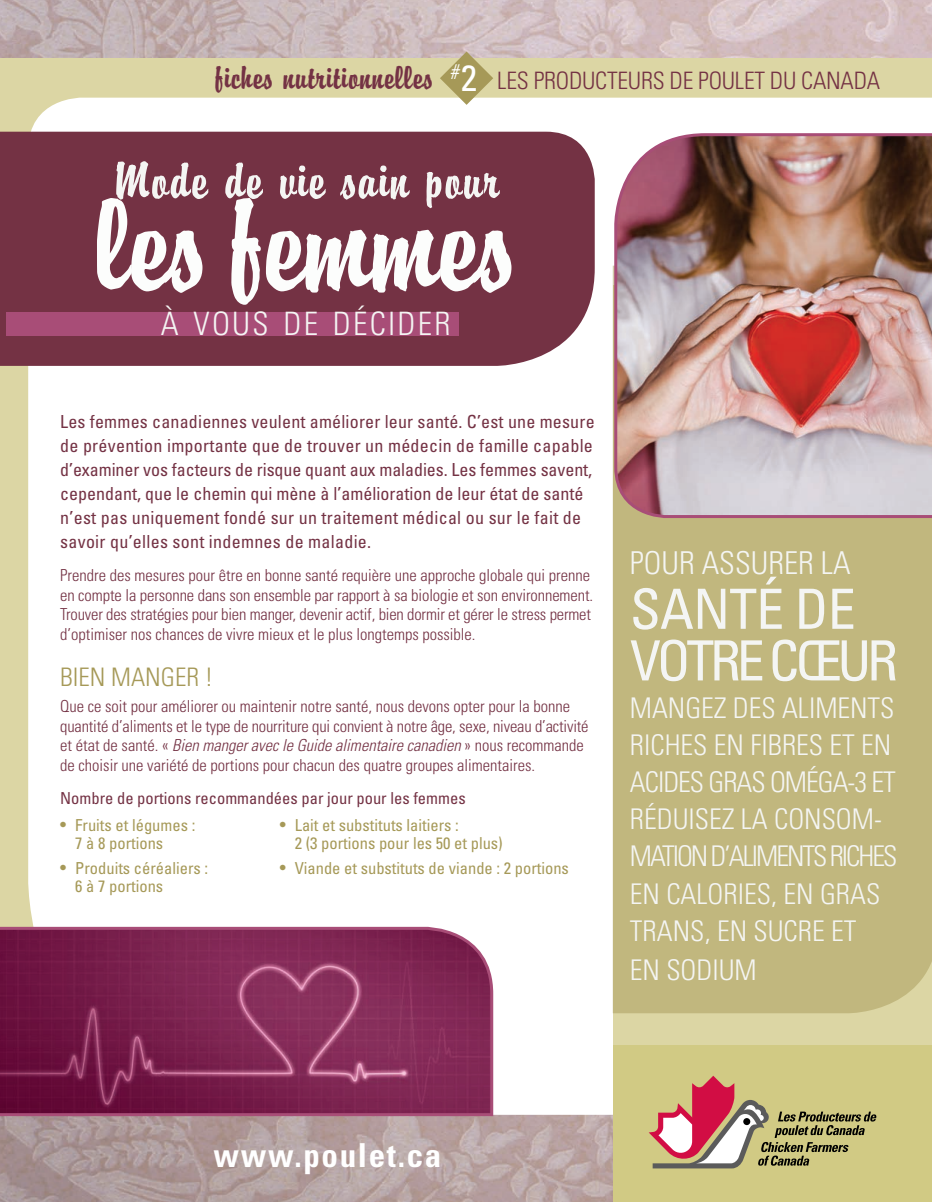
<style>
.page{position:relative;width:932px;height:1202px;background:#fff}
.page>*{position:absolute;margin:0;border:0;box-sizing:border-box;transform-origin:0 0}
.t1{font:139.05px "Brody D";letter-spacing:-.005em;color:#fcfdfc}
.t2{font:condensed 55.5px/51.6px "Univers LT Std";letter-spacing:-.075em;color:#f4f5f3}
.t3{font:55.05px "Brody D";letter-spacing:.02em;color:#f4f5f3}
.t4{font:34.5px "Brody D";letter-spacing:.015em;color:#743244}
.t5{font:700 condensed 33px "Univers LT Std";letter-spacing:.05em;color:#fff}
.t6{font:300 condensed 32.25px "Univers LT Std";letter-spacing:.07em;color:#f4f5f3}
.t7{font:300 condensed 31.5px "Univers LT Std";color:#f4f5f3}
.t8{font:300 condensed 28.5px "Univers LT Std";color:#f4f5f3}
.t9{font:300 condensed 28.5px/37.2px "Univers LT Std";letter-spacing:-.035em;color:#f4f5f3}
.t10{font:300 condensed 25.5px "Univers LT Std";color:#a69958}
.t11{font:300 condensed 24px "Univers LT Std";letter-spacing:-.01em;color:#743244}
.t12{font:condensed 21.3px "Univers LT Std";color:#fff}
.t13{font:condensed 18px/24px "Univers LT Std";letter-spacing:.01em;color:#743244}
.t14{font:300 condensed 16.5px/19.5px "Univers LT Std";color:#743244}
.t15{font:condensed 16.5px/18px "Univers LT Std";color:#a69958}
.t16{font:condensed 16.5px "Univers LT Std";color:#743244}
.s1{font-size:36.45px}
.s2{font-style:italic}
.s3{font-size:18px}
</style>
<div class="page">
<img style="left:0;top:0;width:931px;height:1202px">
<div style="left:0;top:58px;width:931px;height:912px;background:#dcd6a4"></div>
<div style="left:28px;top:98px;width:903px;height:1016px;background:#fff"></div>
<div style="left:612px;top:285px;width:319px;height:759px;background:#dcd6a4"></div>
<div style="left:612px;top:1044px;width:319px;height:158px;background:#d1ca84"></div>
<svg style="left:648px;top:1075px;width:228px;height:93px"></svg>
<div style="left:612px;top:519px;width:319px;height:494px;background:#c1b77e"></div>
<div style="left:0;top:132px;width:594px;height:234px;background:#743244"></div>
<div style="left:6px;top:312px;width:453px;height:23px;background:#a84d77"></div>
<img style="left:612px;top:132px;width:319px;height:387px">
<svg style="left:0;top:925px;width:494px;height:192px;background:#822b56"></svg>
<svg style="left:439px;top:52px;width:54px;height:53px"></svg>
<svg style="left:0;top:0;width:7px;height:7px"></svg>
<p class="t12" style="left:450px;top:58px;width:28px">#<span class="s1">2</span></p>
<h3 class="t4" style="left:215px;top:59px;width:219px">fiches nutritionnelles</h3>
<h3 class="t11" style="left:497px;top:67px;width:384px">LES PRODUCTEURS DE POULET DU CANADA</h3>
<h3 class="t3" style="left:112px;top:150px;width:388px">Mode de vie sain pour</h3>
<h1 class="t1" style="left:96px;top:168px;width:421px">les femmes</h1>
<h3 class="t6" style="left:161px;top:304px;width:291px">À VOUS DE DÉCIDER</h3>
<p class="t13" style="left:60px;top:409px;width:535px">Les femmes canadiennes veulent améliorer leur santé. C’est une mesure de prévention importante que de trouver un médecin de famille capable d’examiner vos facteurs de risque quant aux maladies. Les femmes savent, cependant, que le chemin qui mène à l’amélioration de leur état de santé n’est pas uniquement fondé sur un traitement médical ou sur le fait de savoir qu’elles sont indemnes de maladie.</p>
<p class="t14" style="left:60px;top:565px;width:534px">Prendre des mesures pour être en bonne santé requière une approche globale qui prenne en compte la personne dans son ensemble par rapport à sa biologie et son environnement.<br>Trouver des stratégies pour bien manger, devenir actif, bien dormir et gérer le stress permet d’optimiser nos chances de vivre mieux et le plus longtemps possible.</p>
<h3 class="t10" style="left:60px;top:662px;width:154px">Bien manger !</h3>
<p class="t14" style="left:60px;top:697px;width:529px">Que ce soit pour améliorer ou maintenir notre santé, nous devons opter pour la bonne quantité d’aliments et le type de nourriture qui convient à notre âge, sexe, niveau d’activité et état de santé. « <span class="s2">Bien manger avec le Guide alimentaire canadien</span> » nous recommande de choisir une variété de portions pour chacun des quatre groupes alimentaires.</p>
<p class="t16" style="left:60px;top:787px;width:407px">Nombre de portions recommandées par jour pour les femmes</p>
<p class="t15" style="left:75px;top:816px;width:122px;text-indent:-15px"><span class="s3">•</span> Fruits et légumes :<br>7 à 8 portions</p>
<p class="t15" style="left:75px;top:859px;width:134px;text-indent:-15px"><span class="s3">•</span> Produits céréaliers :<br>6 à 7 portions</p>
<p class="t15" style="left:294px;top:816px;width:209px;text-indent:-15px"><span class="s3">•</span> Lait et substituts laitiers :<br>2 (3 portions pour les 50 et plus)</p>
<p class="t15" style="left:279px;top:859px;width:291px"><span class="s3">•</span> Viande et substituts de viande : 2 portions</p>
<h3 class="t7" style="left:629px;top:544px;width:31px">Pour</h3>
<h3 class="t7" style="left:701px;top:544px;width:17px">assurer</h3>
<h3 class="t7" style="left:820px;top:544px;width:15px">la</h3>
<h2 class="t2" style="left:629px;top:582px;width:269px">santé de votre cœur</h2>
<h3 class="t8" style="left:629px;top:690px;width:117px">mangez des</h3>
<h3 class="t8" style="left:781px;top:690px;width:70px">aliments</h3>
<h3 class="t8" style="left:629px;top:727px;width:152px">riches en fibres</h3>
<h3 class="t9" style="left:629px;top:726px;width:254px;text-indent:199px">et en acides gras oméga-3 et réduisez la conso</h3>
<h3 class="t8" style="left:851px;top:802px;width:32px">m-</h3>
<h3 class="t8" style="left:629px;top:839px;width:160px">mat ion d’aliments</h3>
<h3 class="t8" style="left:829px;top:839px;width:55px">riches</h3>
<h3 class="t8" style="left:629px;top:876px;width:52px">en calor</h3>
<h3 class="t8" style="left:737px;top:876px;width:113px">ies, en gras</h3>
<h3 class="t8" style="left:629px;top:913px;width:16px">trans</h3>
<h3 class="t8" style="left:704px;top:913px;width:64px">, en sucre</h3>
<h3 class="t8" style="left:830px;top:913px;width:13px">et</h3>
<h3 class="t8" style="left:629px;top:952px;width:128px">en sodium</h3>
<h3 class="t5" style="left:213px;top:1135px;width:229px">www.poulet.ca</h3>
</div>
